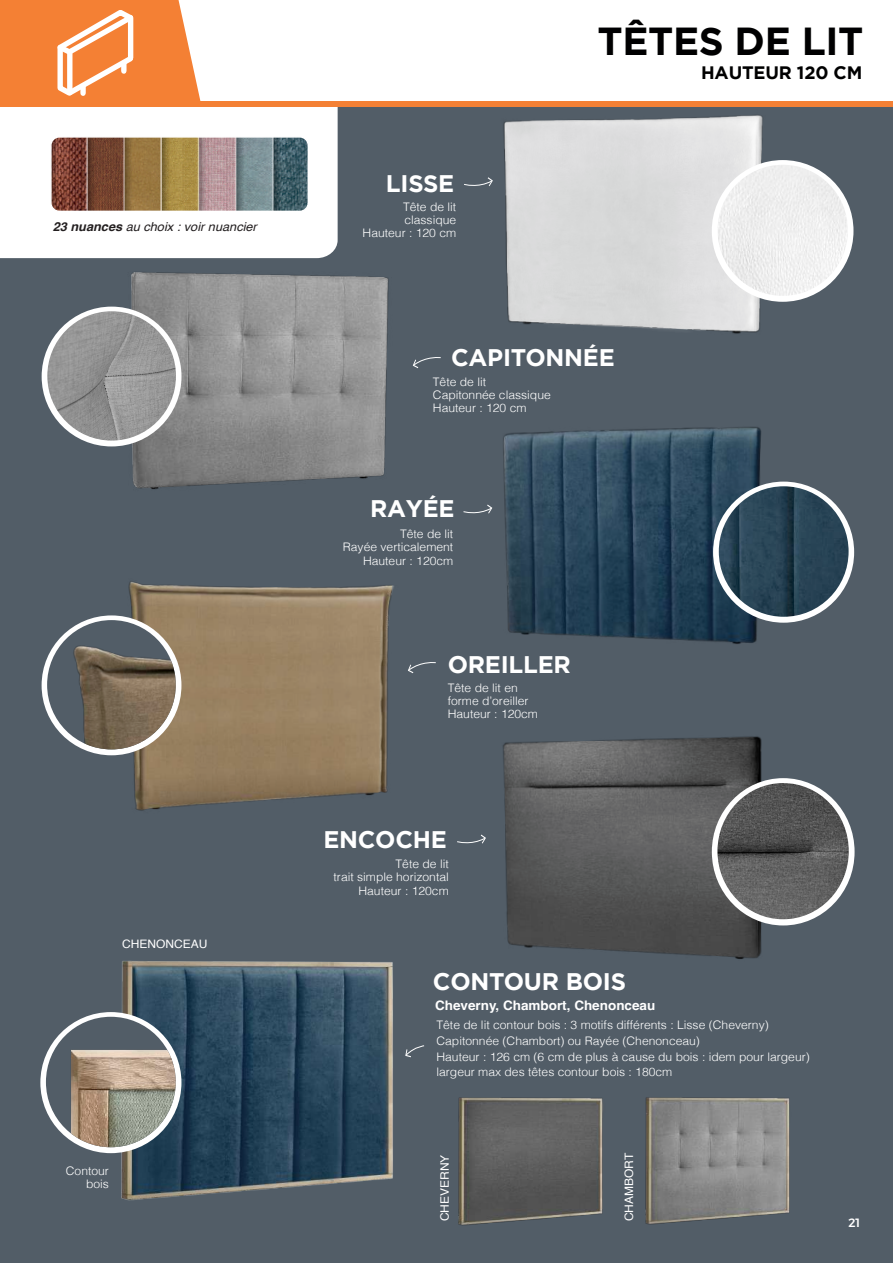
<style>
.page{position:relative;width:893px;height:1263px;background:#fff}
.page>*{position:absolute;margin:0;border:0;box-sizing:border-box;transform-origin:0 0}
.t1{font:700 39px "Gotham";letter-spacing:-.01em;color:#000001}
.t2{font:700 24px "Gotham";letter-spacing:-.01em;color:#fff}
.t3{font:700 18px "Gotham";letter-spacing:-.01em;color:#000001}
.t4{font:700 13.05px "Helvetica";color:#fff}
.t5{font:italic 12.3px "Helvetica";color:#231f20}
.t6{font:500 12px "Montserrat";color:#fff}
.t7{font:300 11.7px/13.2px "Helvetica";color:#fff;text-align:right}
.t8{font:11.7px "Helvetica";color:#fff}
.s1{font-weight:700}
</style>
<div class="page">
<div style="left:0;top:104px;width:893px;height:1159px;background:#525d67"></div>
<svg style="left:0;top:0;width:200px;height:96px;background:#f59353"></svg>
<svg style="left:464px;top:182px;width:23px;height:4px"></svg>
<svg style="left:463px;top:504px;width:26px;height:10px"></svg>
<svg style="left:457px;top:834px;width:29px;height:10px"></svg>
<svg style="left:418px;top:357px;width:23px;height:11px"></svg>
<svg style="left:410px;top:662px;width:26px;height:11px"></svg>
<svg style="left:417px;top:1045px;width:8px;height:4px"></svg>
<img style="left:118px;top:258px;width:300px;height:231px">
<img style="left:489px;top:427px;width:306px;height:217px">
<div style="left:713px;top:482px;width:141px;height:141px;background:#fff;border-radius:50%"></div>
<img style="left:719px;top:486px;width:130px;height:131px;border-radius:65px">
<img style="left:106px;top:581px;width:304px;height:230px">
<div style="left:42px;top:615px;width:139px;height:140px;background:#fff;border-radius:50%"></div>
<img style="left:47px;top:620px;width:129px;height:129px;border-radius:64px">
<img style="left:503px;top:736px;width:293px;height:223px">
<div style="left:712px;top:778px;width:142px;height:147px;background:#fff;border-radius:50%"></div>
<img style="left:717px;top:783px;width:132px;height:136px">
<div style="left:0;top:96px;width:338px;height:162px;background:#fff"></div>
<img style="left:95px;top:139px;width:28px;height:70px">
<img style="left:58px;top:139px;width:37px;height:70px">
<img style="left:123px;top:139px;width:37px;height:70px">
<img style="left:160px;top:139px;width:37px;height:70px">
<img style="left:197px;top:139px;width:37px;height:70px">
<img style="left:234px;top:137px;width:74px;height:74px">
<img style="left:273px;top:139px;width:8px;height:70px">
<img style="left:51px;top:137px;width:7px;height:74px">
<div style="left:50px;top:136px;width:259px;height:76px;border:2px solid #fff;border-radius:9px"></div>
<div style="left:0;top:101px;width:893px;height:6px;background:#f48034"></div>
<img style="left:487px;top:115px;width:307px;height:219px">
<div style="left:712px;top:160px;width:141px;height:142px;background:#fff;border-radius:50%"></div>
<img style="left:717px;top:165px;width:131px;height:131px;border-radius:65px">
<div style="left:42px;top:307px;width:139px;height:139px;background:#fff;border-radius:50%"></div>
<img style="left:47px;top:311px;width:129px;height:130px;border-radius:64px">
<img style="left:82px;top:960px;width:335px;height:241px">
<img style="left:645px;top:1097px;width:145px;height:128px">
<img style="left:458px;top:1097px;width:145px;height:129px">
<svg style="left:40px;top:1012px;width:141px;height:141px;background:#f4f4f4"></svg>
<img style="left:46px;top:1017px;width:130px;height:130px;border-radius:65px">
<p class="t5" style="left:53px;top:217px;width:206px"><span class="s1">23 nuances</span> au choix : voir nuancier</p>
<p class="t8" style="left:122px;top:934px;width:87px">CHENONCEAU</p>
<p class="t7" style="left:66px;top:1163px;width:45px">Contour bois</p>
<h1 class="t1" style="left:597px;top:15px;width:268px">TÊTES DE LIT</h1>
<h2 class="t2" style="left:386px;top:167px;width:70px">LISSE</h2>
<p class="t7" style="left:363px;top:199px;width:95px">Tête de lit classique<br>Hauteur : 120 cm</p>
<h2 class="t2" style="left:451px;top:341px;width:165px">CAPITONNÉE</h2>
<p class="t7" style="left:433px;top:374px;width:119px;text-align:left">Tête de lit<br>Capitonnée classique<br>Hauteur : 120 cm</p>
<h2 class="t2" style="left:370px;top:493px;width:86px">RAYÉE</h2>
<p class="t7" style="left:343px;top:526px;width:112px">Tête de lit<br>Rayée verticalement<br>Hauteur : 120cm</p>
<h2 class="t2" style="left:448px;top:648px;width:125px">OREILLER</h2>
<p class="t7" style="left:448px;top:680px;width:92px;text-align:left">Tête de lit en forme d’oreiller<br>Hauteur : 120cm</p>
<h2 class="t2" style="left:323px;top:824px;width:125px">ENCOCHE</h2>
<p class="t7" style="left:334px;top:857px;width:117px">Tête de lit<br>trait simple horizontal<br>Hauteur : 120cm</p>
<h2 class="t2" style="left:433px;top:966px;width:195px">CONTOUR BOIS</h2>
<p class="t4" style="left:435px;top:997px;width:222px">Cheverny, Chambort, Chenonceau</p>
<h3 class="t3" style="left:701px;top:61px;width:163px">HAUTEUR 120 CM</h3>
<p class="t7" style="left:436px;top:1016px;width:375px;line-height:15.8px;text-align:left">Tête de lit contour bois : 3 motifs différents : Lisse (Cheverny)<br>Capitonnée (Chambort) ou Rayée (Chenonceau)<br>Hauteur : 126 cm (6 cm de plus à cause du bois : idem pour largeur) largeur max des têtes contour bois : 180cm</p>
<p class="t8" style="left:436px;top:1221px;width:68px;rotate:-90deg">CHEVERNY</p>
<p class="t8" style="left:620px;top:1221px;width:70px;rotate:-90deg">CHAMBORT</p>
<p class="t6" style="left:848px;top:1213px;width:13px">21</p>
</div>
